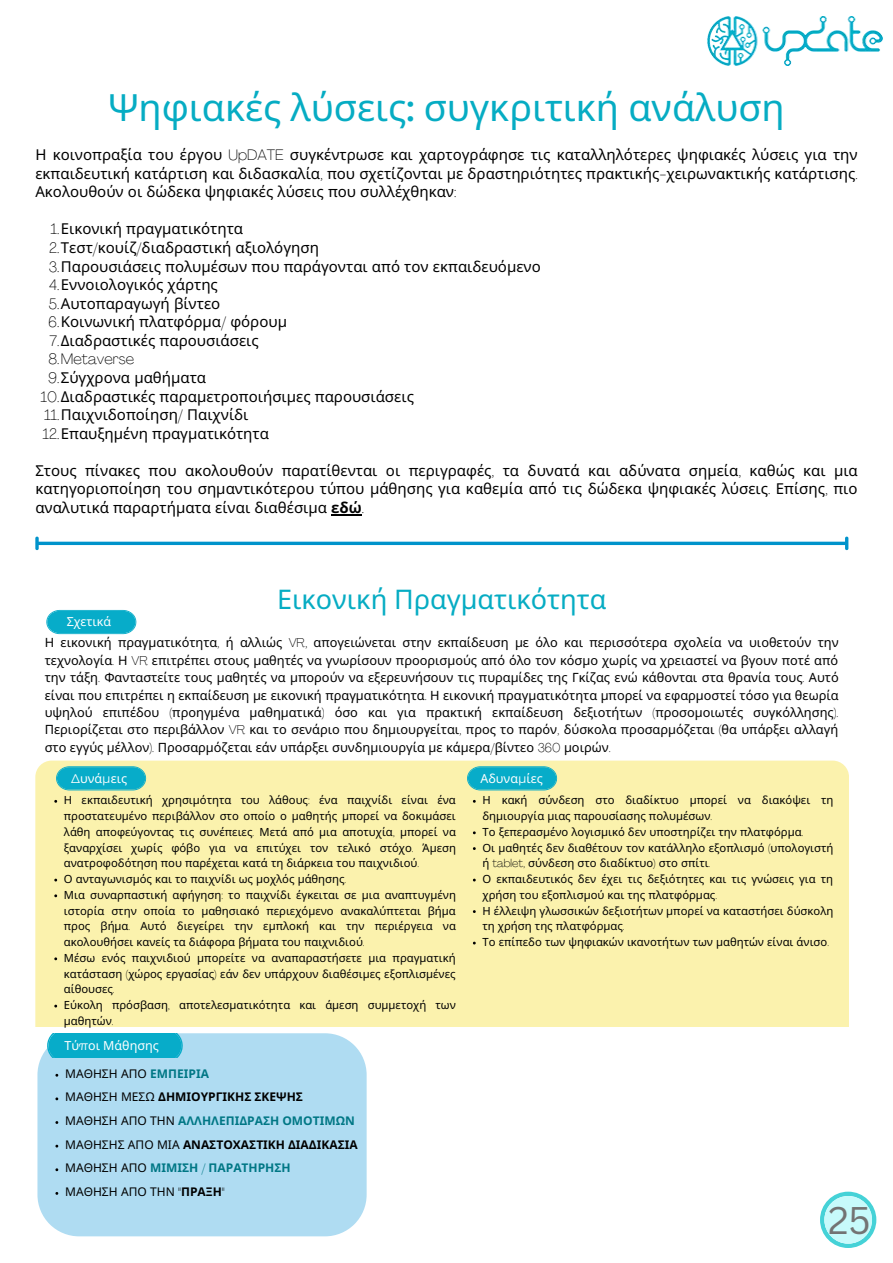
<style>
.page{position:relative;width:893px;height:1263px;background:#fff}
.page>*{position:absolute;margin:0;border:0;box-sizing:border-box;transform-origin:0 0}
.t1{font:37.5px "Noto Sans";color:#06acc3}
.t2{font:37.5px "Canva Sans";color:#737373}
.t3{font:27px "Noto Sans";color:#06acc3}
.t4{font:15px/18.6px "Noto Sans";color:#000}
.t5{font:100 15px "Agrandir";color:#000}
.t6{font:12.75px/17.4px "Noto Sans";color:#000;text-align:justify}
.t7{font:12.45px "Noto Sans";color:#fff}
.t8{font:12px/23.6px "Noto Sans";color:#000}
.t9{font:11.25px/15.8px "Noto Sans";color:#000}
.s1{font-family:"Agrandir";font-weight:500}
.s2{font-family:"Agrandir";font-weight:100}
.s3{font-weight:700}
.s4{font-family:"Montserrat"}
.s5{font-weight:700;color:#007785}
.s6{font-family:"Agrandir";font-weight:500;color:#007785}
</style>
<div class="page">
<img style="left:707px;top:16px;width:176px;height:50px">
<svg style="left:820px;top:1191px;width:56px;height:57px"></svg>
<div style="left:824px;top:1196px;width:48px;height:47px;background:#c7fafb;border-radius:50%"></div>
<hr style="left:38px;top:542px;width:808px;height:3px;background:#0093cb">
<svg style="left:35px;top:537px;width:4px;height:13px"></svg>
<svg style="left:845px;top:537px;width:3px;height:13px"></svg>
<div style="left:35px;top:760px;width:813px;height:266px;background:#fbf2ad"></div>
<svg style="left:46px;top:610px;width:91px;height:24px;background:#1cb3cd"></svg>
<svg style="left:55px;top:766px;width:91px;height:24px;background:#1eb2c6"></svg>
<svg style="left:466px;top:766px;width:91px;height:24px;background:#1eb2c6"></svg>
<div style="left:37px;top:1033px;width:330px;height:203px;background:#afdcf2"></div>
<div style="left:45px;top:1033px;width:138px;height:25px;background:#07acc9"></div>
<hr style="left:331px;top:514px;width:31px;height:1px;background:#000">
<h1 class="t1" style="left:108px;top:81px;width:678px">Ψηφιακές λύσεις<span class="s1">:</span> συγκριτική ανάλυση</h1>
<p class="t4" style="left:35px;top:145px;width:824px;text-align:justify">Η κοινοπραξία του έργου <span class="s2">UpDATE</span> συγκέντρωσε και χαρτογράφησε τις καταλληλότερες ψηφιακές λύσεις για την εκπαιδευτική κατάρτιση και διδασκαλία<span class="s2">,</span> που σχετίζονται με δραστηριότητες πρακτικής<span class="s2">-</span>χειρωνακτικής κατάρτισης<span class="s2">.<br></span>Ακολουθούν οι δώδεκα ψηφιακές λύσεις που συλλέχθηκαν<span class="s2">:</span></p>
<p class="t4" style="left:49px;top:219px;width:494px"><span class="s2">1.</span>Εικονική πραγματικότητα<br><span class="s2">2.</span>Τεστ<span class="s2">/</span>κουίζ<span class="s2">/</span>διαδραστική αξιολόγηση<br><span class="s2">3.</span>Παρουσιάσεις πολυμέσων που παράγονται από τον εκπαιδευόμενο <span class="s2">4.</span>Εννοιολογικός χάρτης<br><span class="s2">5.</span>Αυτοπαραγωγή βίντεο<br><span class="s2">6.</span>Κοινωνική πλατφόρμα<span class="s2">/</span> φόρουμ<br><span class="s2">7.</span>Διαδραστικές παρουσιάσεις</p>
<h3 class="t5" style="left:48px;top:353px;width:87px">8.Metaverse</h3>
<h3 class="t4" style="left:41px;top:368px;width:375px;text-indent:8px"><span class="s2">9.</span>Σύγχρονα μαθήματα<br><span class="s2">10.</span>Διαδραστικές παραμετροποιήσιμες παρουσιάσεις <span class="s2">11.</span>Παιχνιδοποίηση<span class="s2">/</span> Παιχνίδι<br><span class="s2">12.</span>Επαυξημένη πραγματικότητα</h3>
<p class="t4" style="left:35px;top:461px;width:824px;text-align:justify">Στους πίνακες που ακολουθούν παρατίθενται οι περιγραφές<span class="s2">,</span> τα δυνατά και αδύνατα σημεία<span class="s2">,</span> καθώς και μια κατηγοριοποίηση του σημαντικότερου τύπου μάθησης για καθεμία από τις δώδεκα ψηφιακές λύσεις<span class="s2">.</span> Επίσης<span class="s2">,</span> πιο αναλυτικά παραρτήματα είναι διαθέσιμα <span class="s3">εδώ</span><span class="s2">.</span></p>
<p class="t7" style="left:67px;top:613px;width:46px">Σχετικά</p>
<h2 class="t3" style="left:277px;top:580px;width:331px">Εικονική Πραγματικότητα</h2>
<p class="t6" style="left:45px;top:634px;width:795px">Η εικονική πραγματικότητα<span class="s2">,</span> ή αλλιώς <span class="s2">VR,</span> απογειώνεται στην εκπαίδευση με όλο και περισσότερα σχολεία να υιοθετούν την τεχνολογία<span class="s2">.</span> Η <span class="s2">VR</span> επιτρέπει στους μαθητές να γνωρίσουν προορισμούς από όλο τον κόσμο χωρίς να χρειαστεί να βγουν ποτέ από την τάξη<span class="s2">.</span> Φανταστείτε τους μαθητές να μπορούν να εξερευνήσουν τις πυραμίδες της Γκίζας ενώ κάθονται στα θρανία τους<span class="s2">.</span> Αυτό είναι που επιτρέπει η εκπαίδευση με εικονική πραγματικότητα<span class="s2">.</span> Η εικονική πραγματικότητα μπορεί να εφαρμοστεί τόσο για θεωρία υψηλού επιπέδου <span class="s2">(</span>προηγμένα μαθηματικά<span class="s2">)</span> όσο και για πρακτική εκπαίδευση δεξιοτήτων <span class="s2">(</span>προσομοιωτές συγκόλλησης<span class="s2">).<br></span>Περιορίζεται στο περιβάλλον <span class="s2">VR</span> και το σενάριο που δημιουργείται<span class="s2">,</span> προς το παρόν<span class="s2">,</span> δύσκολα προσαρμόζεται <span class="s2">(</span>θα υπάρξει αλλαγή στο εγγύς μέλλον<span class="s2">).</span> Προσαρμόζεται εάν υπάρξει συνδημιουργία με κάμερα<span class="s2">/</span>βίντεο <span class="s2">360</span> μοιρών<span class="s2">.</span></p>
<p class="t7" style="left:71px;top:769px;width:57px"><span class="s4">Δ</span>υνά<span class="s4">μ</span>εις</p>
<p class="t7" style="left:480px;top:769px;width:64px">Αδυνα<span class="s4">μ</span>ίες</p>
<p class="t9" style="left:64px;top:792px;width:394px">Η εκπαιδευτική χρησιμότητα του λάθους<span class="s2">:</span> ένα παιχνίδι είναι ένα προστατευμένο περιβάλλον στο οποίο ο μαθητής μπορεί να δοκιμάσει λάθη αποφεύγοντας τις συνέπειες<span class="s2">.</span> Μετά από μια αποτυχία<span class="s2">,</span> μπορεί να ξαναρχίσει χωρίς φόβο για να επιτύχει τον τελικό στόχο<span class="s2">.</span> Άμεση ανατροφοδότηση που παρέχεται κατά τη διάρκεια του παιχνιδιού<span class="s2">.<br></span>Ο ανταγωνισμός και το παιχνίδι ως μοχλός μάθησης<span class="s2">.<br></span>Μια συναρπαστική αφήγηση<span class="s2">:</span> το παιχνίδι έγκειται σε μια αναπτυγμένη ιστορία στην οποία το μαθησιακό περιεχόμενο ανακαλύπτεται βήμα προς βήμα<span class="s2">.</span> Αυτό διεγείρει την εμπλοκή και την περιέργεια να ακολουθήσει κανείς τα διάφορα βήματα του παιχνιδιού<span class="s2">.<br></span>Μέσω ενός παιχνιδιού μπορείτε να αναπαραστήσετε μια πραγματική κατάσταση <span class="s2">(</span>χώρος εργασίας<span class="s2">)</span> εάν δεν υπάρχουν διαθέσιμες εξοπλισμένες αίθουσες<span class="s2">.<br></span>Εύκολη πρόσβαση<span class="s2">,</span> αποτελεσματικότητα και άμεση συμμετοχή των μαθητών<span class="s2">.</span></p>
<p class="t7" style="left:65px;top:1036px;width:96px">Τύ<span class="s4">π</span>οι Μάθησης</p>
<p class="t8" style="left:65px;top:1061px;width:294px">ΜΑΘΗΣΗ ΑΠΟ <span class="s5">ΕΜΠΕΙΡΙΑ<br></span>ΜΑΘΗΣΗ ΜΕΣΩ <span class="s3">ΔΗΜΙΟΥΡΓΙΚΗΣ ΣΚΕΨΗΣ<br></span>ΜΑΘΗΣΗ ΑΠΟ ΤΗΝ <span class="s5">ΑΛΛΗΛΕΠΙΔΡΑΣΗ ΟΜΟΤΙΜΩΝ<br></span>ΜΑΘΗΣΗΣ ΑΠΟ ΜΙΑ <span class="s3">ΑΝΑΣΤΟΧΑΣΤΙΚΗ ΔΙΑΔΙΚΑΣΙΑ<br></span>ΜΑΘΗΣΗ ΑΠΟ <span class="s5">ΜΙΜΙΣΗ</span> <span class="s6">/</span> <span class="s5">ΠΑΡΑΤΗΡΗΣΗ<br></span>ΜΑΘΗΣΗ ΑΠΟ ΤΗΝ <span class="s1">"</span><span class="s3">ΠΡΑΞΗ</span><span class="s1">"</span></p>
<p class="t9" style="left:482px;top:792px;width:352px">Η κακή σύνδεση στο διαδίκτυο μπορεί να διακόψει τη δημιουργία μιας παρουσίασης πολυμέσων<span class="s2">.<br></span>Το ξεπερασμένο λογισμικό δεν υποστηρίζει την πλατφόρμα<span class="s2">.<br></span>Οι μαθητές δεν διαθέτουν τον κατάλληλο εξοπλισμό <span class="s2">(</span>υπολογιστή ή <span class="s2">tablet,</span> σύνδεση στο διαδίκτυο<span class="s2">)</span> στο σπίτι<span class="s2">.<br></span>Ο εκπαιδευτικός δεν έχει τις δεξιότητες και τις γνώσεις για τη χρήση του εξοπλισμού και της πλατφόρμας<span class="s2">.<br></span>Η έλλειψη γλωσσικών δεξιοτήτων μπορεί να καταστήσει δύσκολη τη χρήση της πλατφόρμας<span class="s2">.<br></span>Το επίπεδο των ψηφιακών ικανοτήτων των μαθητών είναι άνισο<span class="s2">.</span></p>
<h1 class="t2" style="left:828px;top:1194px;width:44px">25</h1>
</div>
